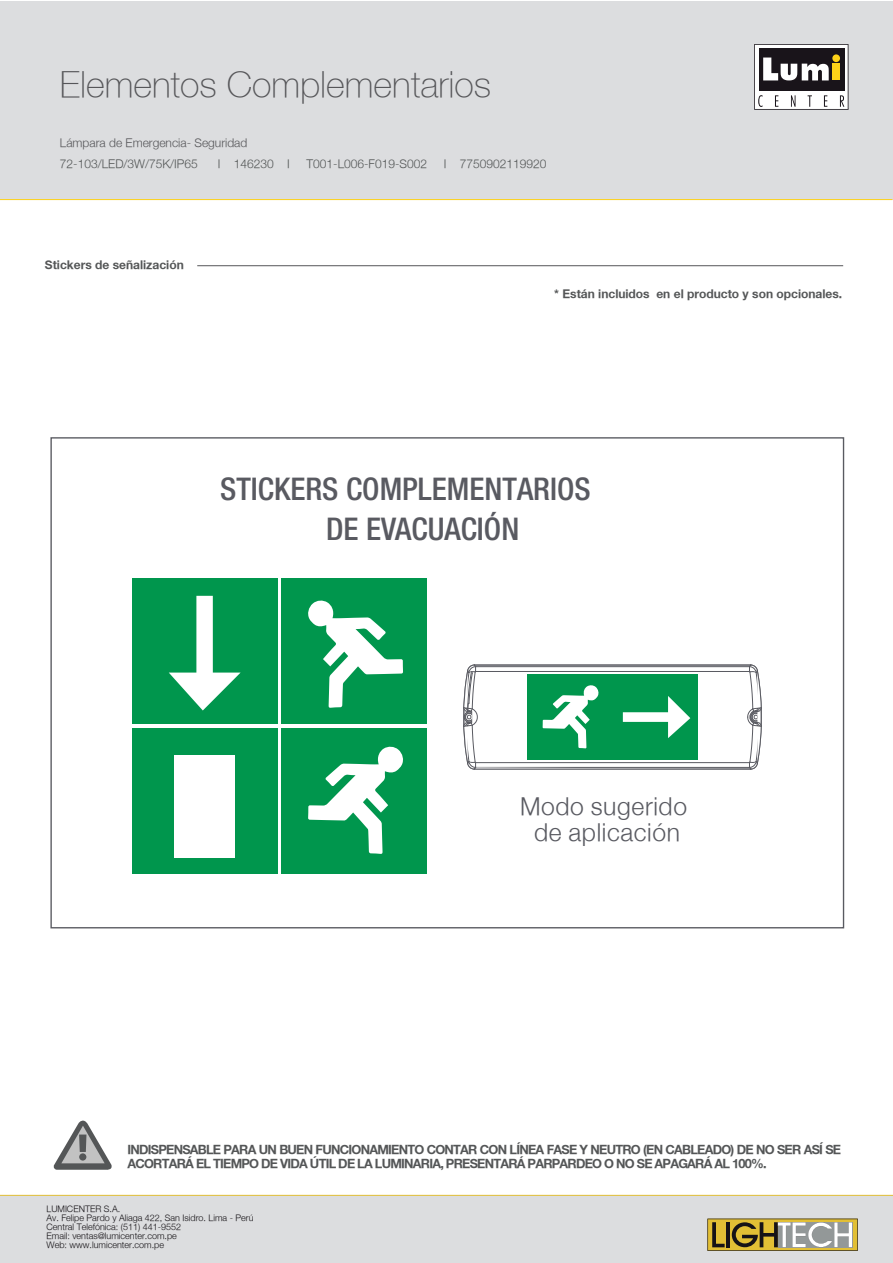
<style>
.page{position:relative;width:893px;height:1263px;background:#fff}
.page>*{position:absolute;margin:0;border:0;box-sizing:border-box;transform-origin:0 0}
.t1{font:100 36px "Helvetica Neue";color:#565659}
.t2{font:500 condensed 31.35px/40px "Helvetica Neue LT Std";color:#595a61}
.t3{font:300 24.6px/26px "Helvetica Neue";letter-spacing:.025em;color:#595a61;text-align:center}
.t4{font:700 12.75px/13.5px "Helvetica Neue";letter-spacing:-.06em;color:#545657}
.t5{font:700 12px "Helvetica Neue";color:#545657}
.t6{font:300 12px "Helvetica Neue";color:#525555}
.t7{font:300 12px "Helvetica Neue";color:#565659}
.t8{font:300 9px/9px "Helvetica Neue";color:#151216}
</style>
<div class="page">
<hr style="left:197px;top:265px;width:646px;height:1px;background:#555558">
<div style="left:0;top:1px;width:892px;height:199px;background:#dcdddf"></div>
<hr style="left:0;top:199px;width:892px;height:1px;background:#fdd219">
<svg style="left:754px;top:44px;width:94px;height:66px;background:#8e8a88"></svg>
<div style="left:0;top:1195px;width:893px;height:68px;background:#dcdddf"></div>
<hr style="left:0;top:1195px;width:893px;height:1px;background:#e2bf35">
<svg style="left:707px;top:1218px;width:151px;height:33px;background:#a99b65"></svg>
<svg style="left:53px;top:1120px;width:59px;height:50px"></svg>
<div style="left:79px;top:1153px;width:7px;height:7px;background:#545657;border-radius:50%"></div>
<div style="left:282px;top:578px;width:145px;height:145px;background:#00964d"></div>
<div style="left:132px;top:578px;width:145px;height:145px;background:#00964d"></div>
<div style="left:282px;top:728px;width:145px;height:145px;background:#00964d"></div>
<div style="left:132px;top:728px;width:145px;height:145px;background:#00964d"></div>
<svg style="left:308px;top:600px;width:95px;height:108px"></svg>
<svg style="left:308px;top:746px;width:95px;height:108px"></svg>
<div style="left:174px;top:755px;width:61px;height:102px;background:#fff"></div>
<svg style="left:169px;top:596px;width:72px;height:114px"></svg>
<svg style="left:463px;top:664px;width:299px;height:106px"></svg>
<h1 class="t1" style="left:60px;top:64px;width:433px">Elementos Complementarios</h1>
<p class="t7" style="left:60px;top:136px;width:189px">Lámpara de Emergencia- Seguridad</p>
<p class="t6" style="left:60px;top:156px;width:139px">72-103/LED/3W/75K/IP65</p>
<p class="t6" style="left:218px;top:156px;width:74px">I 146230 I</p>
<p class="t6" style="left:307px;top:156px;width:122px">T001-L006-F019-S002</p>
<p class="t6" style="left:444px;top:156px;width:104px">I 7750902119920</p>
<p class="t5" style="left:45px;top:258px;width:140px">Stickers de señalización</p>
<p class="t5" style="left:554px;top:286px;width:289px">* Están incluidos en el producto y son opcionales.</p>
<h2 class="t2" style="left:326px;top:468px;width:266px;text-indent:-106px">STICKERS COMPLEMENTARIOS<br>DE EVACUACIÓN</h2>
<h3 class="t3" style="left:520px;top:793px;width:169px">Modo sugerido de aplicación</h3>
<p class="t4" style="left:127px;top:1143px;width:715px">INDISPENSABLE PARA UN BUEN FUNCIONAMIENTO CONTAR CON LÍNEA FASE Y NEUTRO (EN CABLEADO) DE NO SER ASÍ SE<br>ACORTARÁ EL TIEMPO DE VIDA ÚTIL DE LA LUMINARIA, PRESENTARÁ PARPARDEO O NO SE APAGARÁ AL 100%.</p>
<p class="t8" style="left:47px;top:1204px;width:209px">LUMICENTER S.A.<br>Av. Felipe Pardo y Aliaga 422, San Isidro. Lima - Perú Central Telefónica: (511) 441-9552<br>Email: ventas@lumicenter.com.pe<br>Web: www.lumicenter.com.pe</p>
</div>
